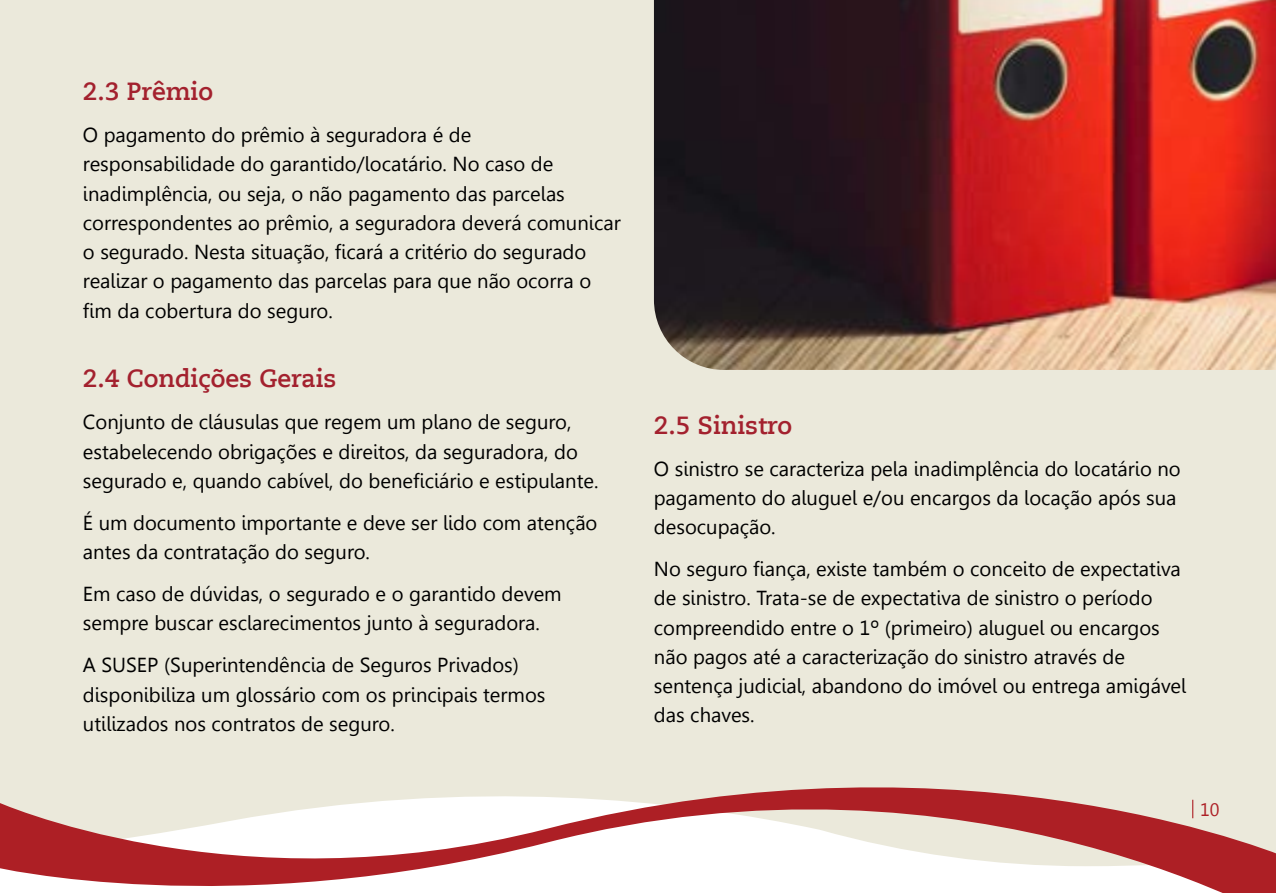
<style>
.page{position:relative;width:1276px;height:893px;background:#ebe9db}
.page>*{position:absolute;margin:0;border:0;box-sizing:border-box;transform-origin:0 0}
.t1{font:700 24.75px "Caecilia LT Pro 75";color:#a3212e}
.t2{font:20.25px/29.2px "Leelawadee";color:#000}
.t3{font:18px "Leelawadee";color:#ad1f25}
</style>
<div class="page">
<svg style="left:0;top:787px;width:1276px;height:106px"></svg>
<svg style="left:1192px;top:800px;width:1px;height:18px"></svg>
<img style="left:654px;top:0;width:622px;height:370px">
<p class="t1" style="left:83px;top:75px;width:132px">2.3 Prêmio</p>
<p class="t2" style="left:83px;top:120px;width:539px">O pagamento do prêmio à seguradora é de responsabilidade do garantido/locatário. No caso de inadimplência, ou seja, o não pagamento das parcelas correspondentes ao prêmio, a seguradora deverá comunicar o segurado. Nesta situação, ficará a critério do segurado realizar o pagamento das parcelas para que não ocorra o fim da cobertura do seguro.</p>
<p class="t1" style="left:83px;top:362px;width:255px">2.4 Condições Gerais</p>
<p class="t2" style="left:83px;top:408px;width:517px">Conjunto de cláusulas que regem um plano de seguro, estabelecendo obrigações e direitos, da seguradora, do segurado e, quando cabível, do beneficiário e estipulante.</p>
<p class="t2" style="left:83px;top:508px;width:516px">É um documento importante e deve ser lido com atenção antes da contratação do seguro.</p>
<p class="t2" style="left:83px;top:579px;width:480px">Em caso de dúvidas, o segurado e o garantido devem sempre buscar esclarecimentos junto à seguradora.</p>
<p class="t2" style="left:83px;top:651px;width:464px">A SUSEP (Superintendência de Seguros Privados) disponibiliza um glossário com os principais termos utilizados nos contratos de seguro.</p>
<p class="t1" style="left:654px;top:408px;width:140px">2.5 Sinistro</p>
<p class="t2" style="left:654px;top:454px;width:528px">O sinistro se caracteriza pela inadimplência do locatário no pagamento do aluguel e/ou encargos da locação após sua desocupação.</p>
<p class="t2" style="left:654px;top:554px;width:534px">No seguro fiança, existe também o conceito de expectativa de sinistro. Trata-se de expectativa de sinistro o período compreendido entre o 1º (primeiro) aluguel ou encargos não pagos até a caracterização do sinistro através de sentença judicial, abandono do imóvel ou entrega amigável das chaves.</p>
<p class="t3" style="left:1200px;top:799px;width:21px">10</p>
</div>
